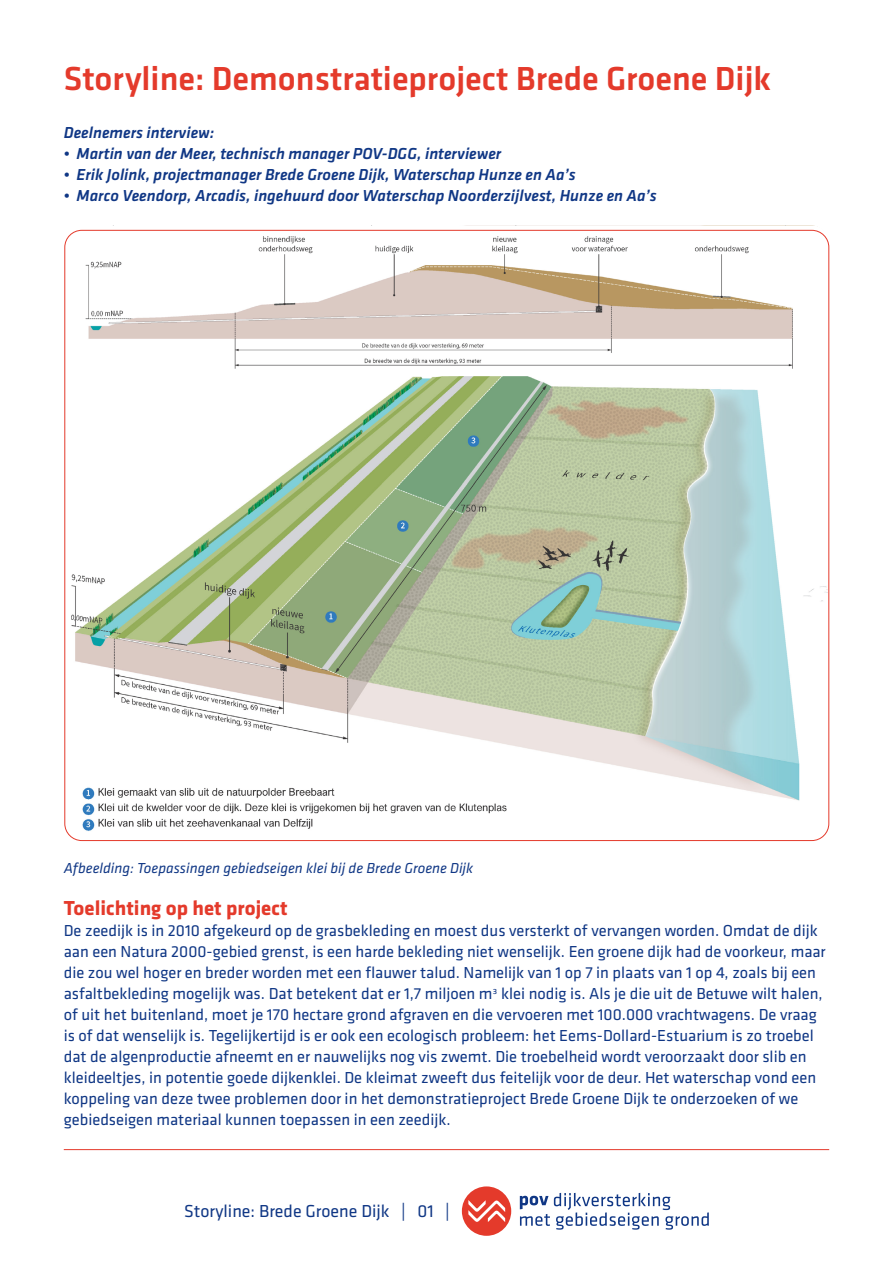
<style>
.page{position:relative;width:893px;height:1263px;background:#fff}
.page>*{position:absolute;margin:0;border:0;box-sizing:border-box;transform-origin:0 0}
.t1{font:500 34.5px "Klavika";color:#e43a2b}
.t2{font:700 21px "Klavika";color:#e43a2b}
.t3{font:18px "Klavika";color:#103785}
.t4{font:16.5px/21px "Klavika";color:#103785}
.t5{font:italic 500 16.5px "Klavika";color:#103785}
.t6{font:italic 15px "Klavika";color:#103785}
</style>
<div class="page">
<svg style="left:520px;top:1193px;width:189px;height:37px"></svg>
<div style="left:462px;top:1186px;width:49px;height:50px;background:#e43a2b;border-radius:50%"></div>
<svg style="left:468px;top:1200px;width:37px;height:22px"></svg>
<img style="left:66px;top:376px;width:762px;height:460px">
<hr style="left:64px;top:1149px;width:765px;height:1px;background:#e43a2b">
<img style="left:66px;top:225px;width:763px;height:144px">
<p class="t1" style="left:64px;top:55px;width:709px">Storyline: Demonstratieproject Brede Groene Dijk</p>
<p class="t5" style="left:64px;top:121px;width:152px">Deelnemers interview:</p>
<p class="t5" style="left:64px;top:142px;width:439px">• Martin van der Meer, technisch manager POV-DGG, interviewer</p>
<p class="t5" style="left:64px;top:163px;width:513px">• Erik Jolink, projectmanager Brede Groene Dijk, Waterschap Hunze en Aa’s</p>
<p class="t5" style="left:64px;top:184px;width:594px">• Marco Veendorp, Arcadis, ingehuurd door Waterschap Noorderzijlvest, Hunze en Aa’s</p>
<p class="t6" style="left:64px;top:859px;width:411px">Afbeelding: Toepassingen gebiedseigen klei bij de Brede Groene Dijk</p>
<p class="t2" style="left:64px;top:893px;width:225px">Toelichting op het project</p>
<p class="t4" style="left:64px;top:920px;width:763px">De zeedijk is in 2010 afgekeurd op de grasbekleding en moest dus versterkt of vervangen worden. Omdat de dijk aan een Natura 2000-gebied grenst, is een harde bekleding niet wenselijk. Een groene dijk had de voorkeur, maar die zou wel hoger en breder worden met een flauwer talud. Namelijk van 1 op 7 in plaats van 1 op 4, zoals bij een asfaltbekleding mogelijk was. Dat betekent dat er 1,7 miljoen m<sup>3</sup> klei nodig is. Als je die uit de Betuwe wilt halen, of uit het buitenland, moet je 170 hectare grond afgraven en die vervoeren met 100.000 vrachtwagens. De vraag is of dat wenselijk is. Tegelijkertijd is er ook een ecologisch probleem: het Eems-Dollard-Estuarium is zo troebel dat de algenproductie afneemt en er nauwelijks nog vis zwemt. Die troebelheid wordt veroorzaakt door slib en kleideeltjes, in potentie goede dijkenklei. De kleimat zweeft dus feitelijk voor de deur. Het waterschap vond een koppeling van deze twee problemen door in het demonstratieproject Brede Groene Dijk te onderzoeken of we gebiedseigen materiaal kunnen toepassen in een zeedijk.</p>
<p class="t3" style="left:184px;top:1199px;width:267px">Storyline: Brede Groene Dijk | 01 |</p>
</div>
